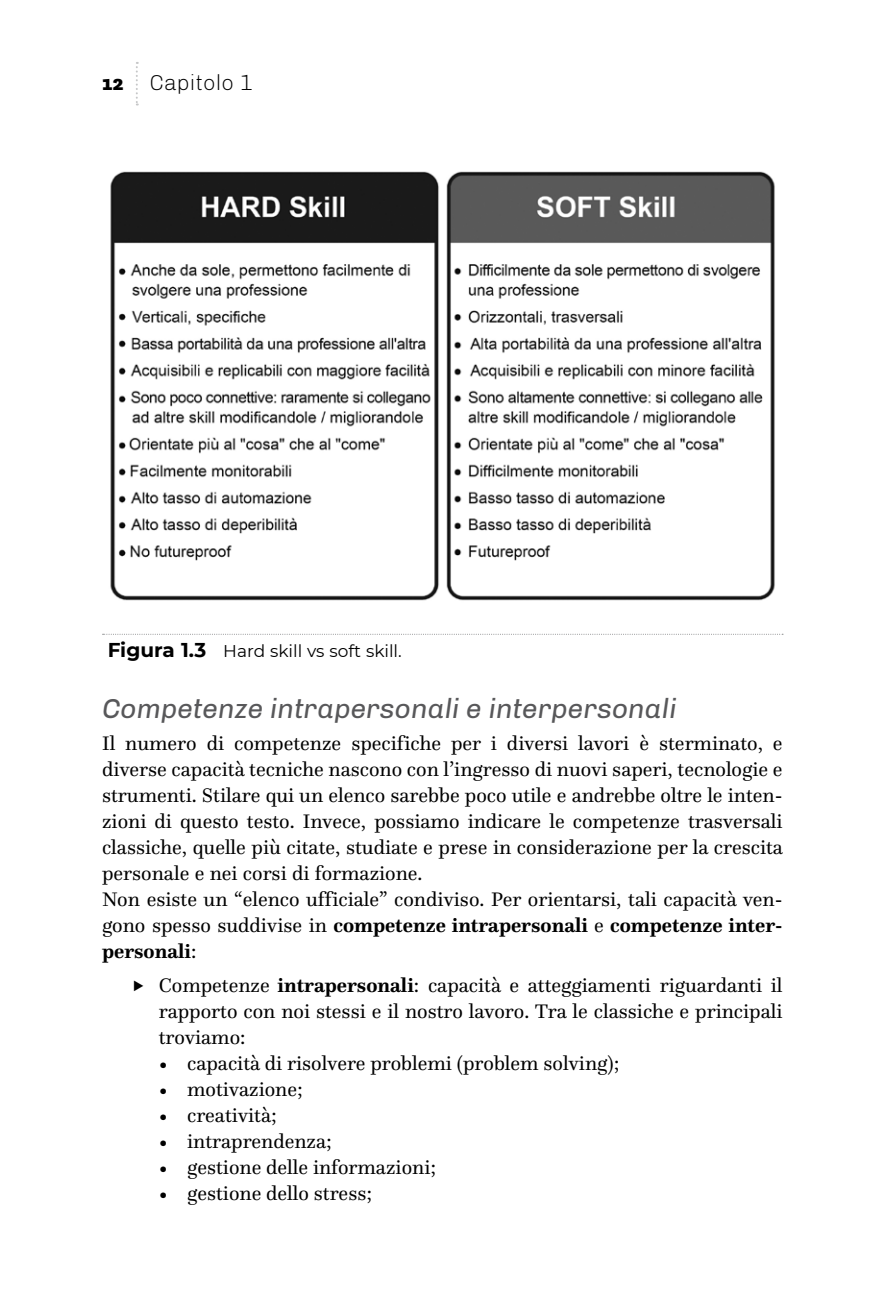
<style>
.page{position:relative;width:879px;height:1304px;background:#fff}
.page>*{position:absolute;margin:0;border:0;box-sizing:border-box;transform-origin:0 0}
.t1{font:italic 28px "Chivo";color:#58585a}
.t2{font:300 22px "Chivo";color:#000}
.t3{font:20.4px/26px "Questa";color:#000}
.t4{font:17px "Montserrat";color:#000}
.s1{font-family:"Questa Sans";font-weight:900}
.s2{font-weight:700;font-size:20px}
.s3{font-weight:700}
.s4{font-family:"Questa Sans"}
</style>
<div class="page">
<svg style="left:136px;top:62px;width:2px;height:43px"></svg>
<svg style="left:103px;top:634px;width:680px;height:1px"></svg>
<img style="left:110px;top:171px;width:665px;height:430px">
<p class="t2" style="left:102px;top:69px;width:153px"><span class="s1">12</span> Capitolo 1</p>
<p class="t4" style="left:108px;top:640px;width:295px"><span class="s2">Figura 1.3</span> Hard skill vs soft skill.</p>
<h1 class="t1" style="left:102px;top:692px;width:576px">Competenze intrapersonali e interpersonali</h1>
<p class="t3" style="left:102px;top:730px;width:682px">Il numero di competenze specifiche per i diversi lavori è sterminato, e diverse capacità tecniche nascono con l’ingresso di nuovi saperi, tecnologie e strumenti. Stilare qui un elenco sarebbe poco utile e andrebbe oltre le inten&shy;zioni di questo testo. Invece, possiamo indicare le competenze trasversali classiche, quelle più citate, studiate e prese in considerazione per la crescita personale e nei corsi di formazione.<br>Non esiste un “elenco ufficiale” condiviso. Per orientarsi, tali capacità ven&shy;gono spesso suddivise in <span class="s3">competenze intrapersonali</span> e <span class="s3">competenze inter&shy;personali</span>:</p>
<p class="t3" style="left:159px;top:972px;width:625px;text-align:justify">Competenze <span class="s3">intrapersonali</span>: capacità e atteggiamenti riguardanti il rapporto con noi stessi e il nostro lavoro. Tra le classiche e principali troviamo:</p>
<p class="t3" style="left:159px;top:1050px;width:462px"><span class="s4">•</span> capacità di risolvere problemi (problem solving);</p>
<p class="t3" style="left:159px;top:1076px;width:145px"><span class="s4">•</span> motivazione;</p>
<p class="t3" style="left:159px;top:1102px;width:120px"><span class="s4">•</span> creatività;</p>
<p class="t3" style="left:159px;top:1128px;width:175px"><span class="s4">•</span> intraprendenza;</p>
<p class="t3" style="left:159px;top:1154px;width:279px"><span class="s4">•</span> gestione delle informazioni;</p>
<p class="t3" style="left:159px;top:1180px;width:215px"><span class="s4">•</span> gestione dello stress;</p>
</div>
